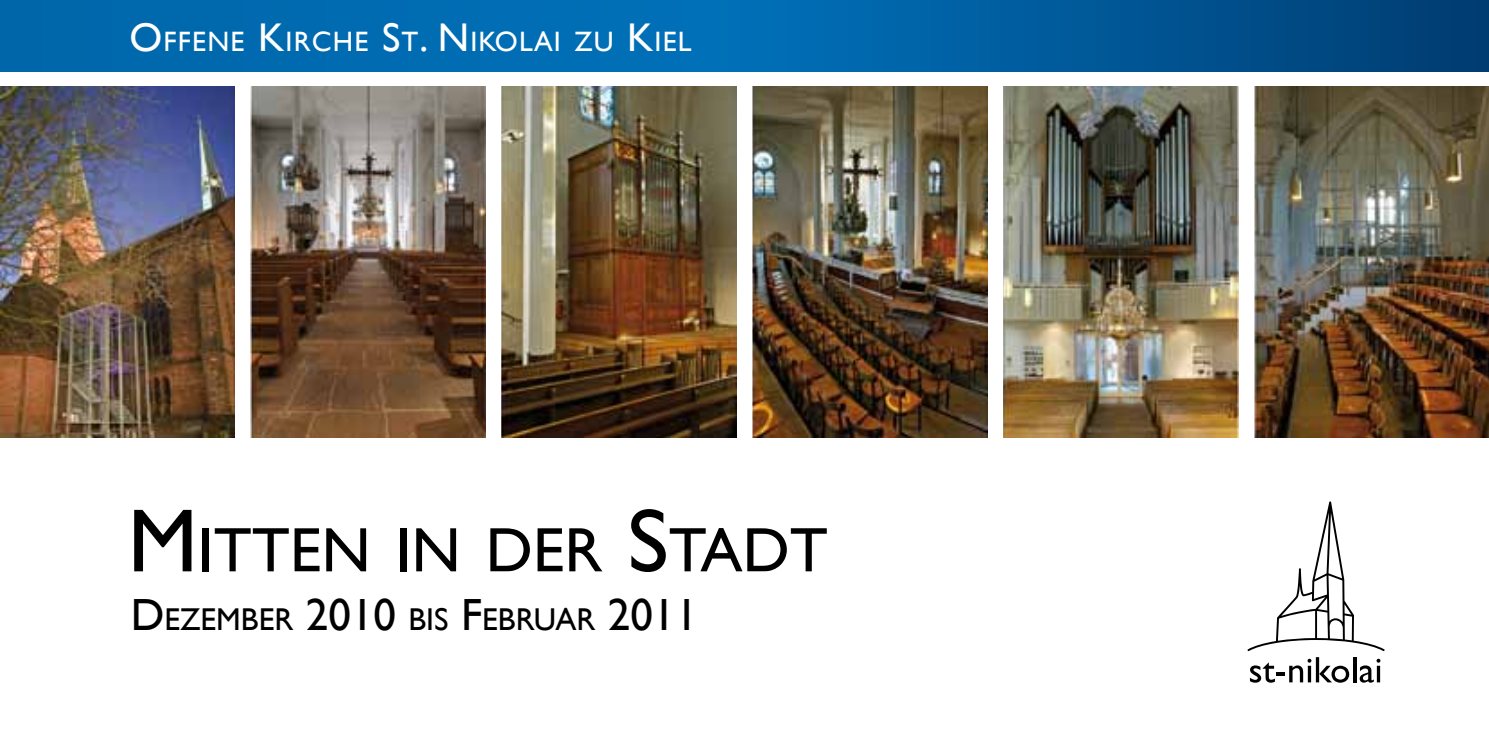
<style>
.page{position:relative;width:1489px;height:745px;background:#fff}
.page>*{position:absolute;margin:0;border:0;box-sizing:border-box;transform-origin:0 0}
.t1{font:63px "Gill Sans";color:#000}
.t2{font:31.5px "Gill Sans";color:#000}
.t3{font:28px "Gill Sans";letter-spacing:.045em;color:#fff}
.s1{font-size:40px}
.s2{font-size:90px}
.s3{font-size:45px}
</style>
<div class="page">
<svg style="left:0;top:0;width:1488px;height:72px;background:#0060a3"></svg>
<img style="left:0;top:86px;width:235px;height:351px">
<img style="left:251px;top:86px;width:234px;height:351px">
<img style="left:501px;top:86px;width:235px;height:351px">
<img style="left:752px;top:86px;width:235px;height:351px">
<img style="left:1003px;top:86px;width:235px;height:351px">
<img style="left:1254px;top:86px;width:234px;height:351px">
<svg style="left:1247px;top:501px;width:137px;height:149px"></svg>
<svg style="left:1249px;top:657px;width:100px;height:25px"></svg>
<svg style="left:1353px;top:657px;width:3px;height:25px"></svg>
<svg style="left:1359px;top:658px;width:21px;height:24px"></svg>
<p class="t3" style="left:129px;top:26px;width:563px"><span class="s1">O</span>FFENE <span class="s1">K</span>IRCHE <span class="s1">S</span>T<span class="s1">. N</span> IKOLAI ZU <span class="s1">K</span>IEL</p>
<h1 class="t1" style="left:128px;top:513px;width:701px"><span class="s2">M</span>ITTEN IN DER <span class="s2">S</span>TADT</h1>
<p class="t2" style="left:131px;top:600px;width:568px"><span class="s3">D</span> EZEMBER <span class="s3">2010</span> BIS <span class="s3">F</span>EBRUAR <span class="s3">2011</span></p>
</div>
